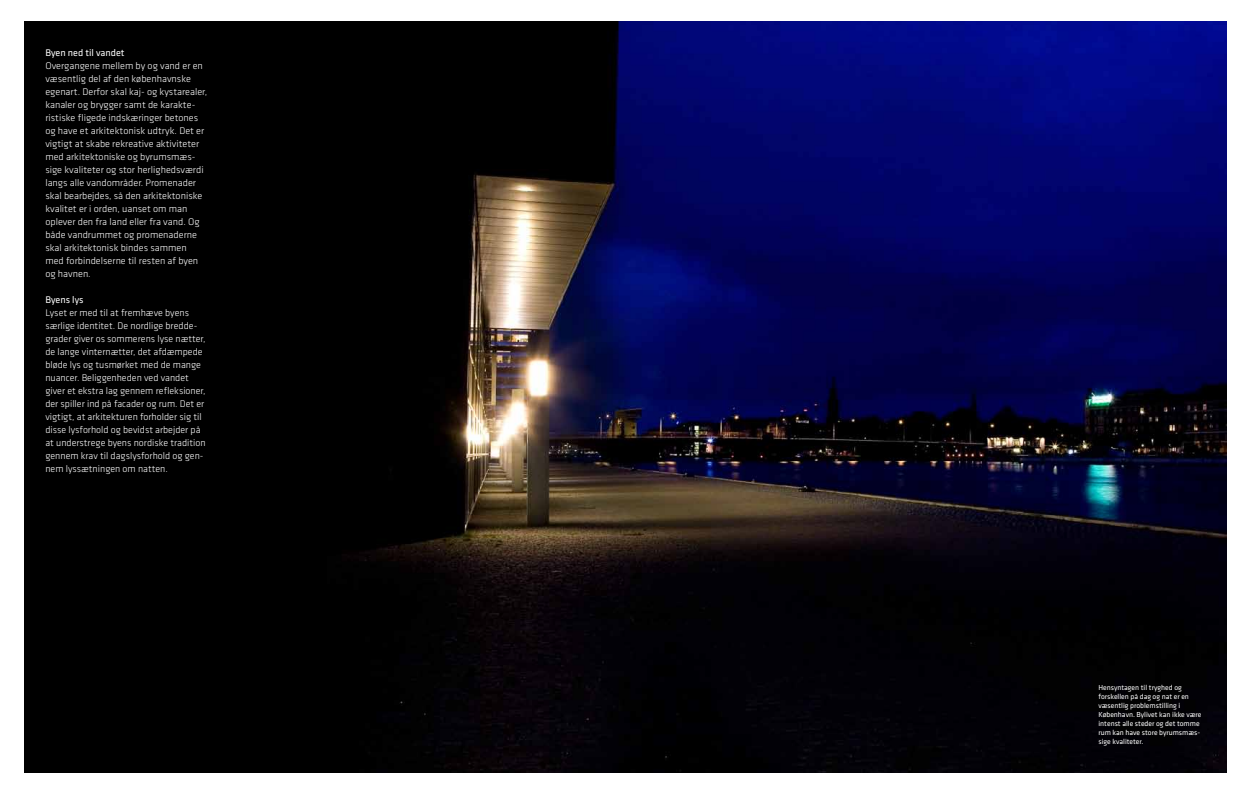
<style>
.page{position:relative;width:1248px;height:794px;background:#fff}
.page>*{position:absolute;margin:0;border:0;box-sizing:border-box;transform-origin:0 0}
.t1{font:300 10px/13px "Klavika";color:#fff}
.t2{font:10px "Klavika";color:#fff}
.t3{font:7.5px/9px "Klavika";color:#fff}
</style>
<div class="page">
<img style="left:327px;top:21px;width:899px;height:751px">
<div style="left:24px;top:21px;width:303px;height:751px;background:#000"></div>
<p class="t2" style="left:45px;top:47px;width:81px">Byen ned til vandet</p>
<p class="t1" style="left:45px;top:59px;width:163px">Overgangene mellem by og vand er en væsentlig del af den københavnske egenart. Derfor skal kaj- og kystarealer, kanaler og brygger samt de karakte&shy;ristiske fligede indskæringer betones og have et arkitektonisk udtryk. Det er vigtigt at skabe rekreative aktiviteter med arkitektoniske og byrumsmæs&shy;sige kvaliteter og stor herlighedsværdi langs alle vandområder. Promenader skal bearbejdes, så den arkitektoniske kvalitet er i orden, uanset om man oplever den fra land eller fra vand. Og både vandrummet og promenaderne skal arkitektonisk bindes sammen med forbindelserne til resten af byen og havnen.</p>
<p class="t2" style="left:45px;top:294px;width:40px">Byens lys</p>
<p class="t1" style="left:45px;top:306px;width:162px">Lyset er med til at fremhæve byens særlige identitet. De nordlige bredde&shy;grader giver os sommerens lyse nætter, de lange vinternætter, det afdæmpede bløde lys og tusmørket med de mange nuancer. Beliggenheden ved vandet giver et ekstra lag gennem refleksioner, der spiller ind på facader og rum. Det er vigtigt, at arkitekturen forholder sig til disse lysforhold og bevidst arbejder på at understrege byens nordiske tradition gennem krav til dagslysforhold og gen&shy;nem lyssætningen om natten.</p>
<p class="t3" style="left:1098px;top:682px;width:104px">Hensyntagen til tryghed og forskellen på dag og nat er en væsentlig problemstilling i<br>København. Bylivet kan ikke være intenst alle steder og det tomme rum kan have store byrumsmæs&shy;sige kvaliteter.</p>
</div>
